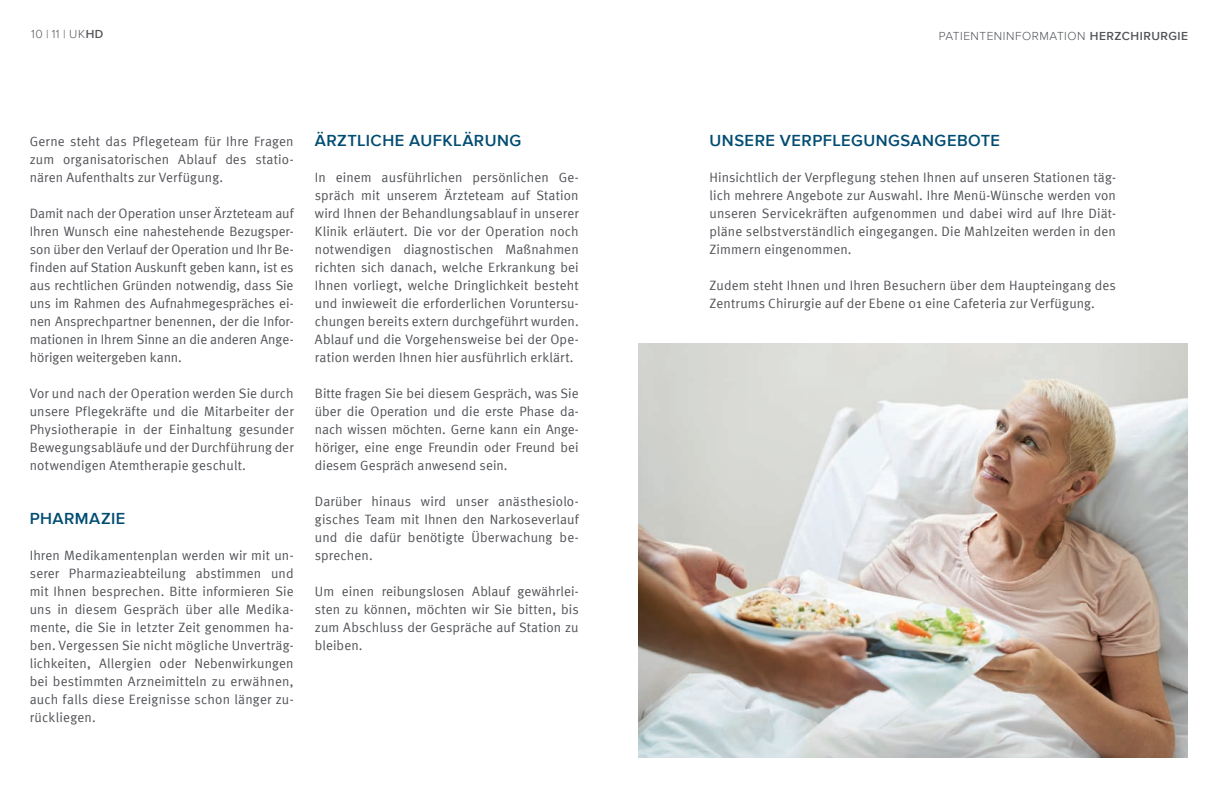
<style>
.page{position:relative;width:1217px;height:787px;background:#fff}
.page>*{position:absolute;margin:0;border:0;box-sizing:border-box;transform-origin:0 0}
.Fließtext_grau_10Pt{font:600 16.5px "Proxima Nova";letter-spacing:.03em;color:#004c72}
.Fließtext{font:13.5px/18px "Meta Normal";letter-spacing:.01em;color:#515357;text-align:justify}
.t1{font:300 12px "Proxima Nova";letter-spacing:.045em;color:#515357}
.t2{font:300 12px "Proxima Nova";color:#545559}
.s1{font-weight:600}
</style>
<div class="page">
<img style="left:638px;top:344px;width:548px;height:414px">
<p class="t2" style="left:31px;top:25px;width:74px">10 | 11 | UK<span class="s1">HD</span></p>
<p class="t1" style="left:938px;top:27px;width:251px">PATIENTENINFORMATION <span class="s1">HERZCHIRURGIE</span></p>
<p class="Fließtext" style="left:30px;top:132px;width:265px">Gerne steht das Pflegeteam für Ihre Fragen zum organisatorischen Ablauf des statio&shy;nären Aufenthalts zur Verfügung.</p>
<p class="Fließtext" style="left:30px;top:204px;width:265px">Damit nach der Operation unser Ärzteteam auf Ihren Wunsch eine nahestehende Bezugsper&shy;son über den Verlauf der Operation und Ihr Be&shy;finden auf Station Auskunft geben kann, ist es aus rechtlichen Gründen notwendig, dass Sie uns im Rahmen des Aufnahmegespräches ei&shy;nen Ansprechpartner benennen, der die Infor&shy;mationen in Ihrem Sinne an die anderen Ange&shy;hörigen weitergeben kann.</p>
<p class="Fließtext" style="left:30px;top:384px;width:265px">Vor und nach der Operation werden Sie durch unsere Pflegekräfte und die Mitarbeiter der Physiotherapie in der Einhaltung gesunder Bewegungsabläufe und der Durchführung der notwendigen Atemtherapie geschult.</p>
<p class="Fließtext_grau_10Pt" style="left:30px;top:506px;width:97px">PHARMAZIE</p>
<p class="Fließtext" style="left:30px;top:546px;width:265px">Ihren Medikamentenplan werden wir mit un&shy;serer Pharmazieabteilung abstimmen und mit Ihnen besprechen. Bitte informieren Sie uns in diesem Gespräch über alle Medika&shy;mente, die Sie in letzter Zeit genommen ha&shy;ben. Vergessen Sie nicht mögliche Unverträg&shy;lichkeiten, Allergien oder Nebenwirkungen bei bestimmten Arzneimitteln zu erwähnen, auch falls diese Ereignisse schon länger zu&shy;rückliegen.</p>
<p class="Fließtext_grau_10Pt" style="left:315px;top:128px;width:208px">ÄRZTLICHE AUFKLÄRUNG</p>
<p class="Fließtext" style="left:315px;top:168px;width:265px">In einem ausführlichen persönlichen Ge&shy;spräch mit unserem Ärzteteam auf Station wird Ihnen der Behandlungsablauf in unserer Klinik erläutert. Die vor der Operation noch notwendigen diagnostischen Maßnahmen richten sich danach, welche Erkrankung bei Ihnen vorliegt, welche Dringlichkeit besteht und inwieweit die erforderlichen Voruntersu&shy;chungen bereits extern durchgeführt wurden.<br>Ablauf und die Vorgehensweise bei der Ope&shy;ration werden Ihnen hier ausführlich erklärt.</p>
<p class="Fließtext" style="left:315px;top:384px;width:265px">Bitte fragen Sie bei diesem Gespräch, was Sie über die Operation und die erste Phase da&shy;nach wissen möchten. Gerne kann ein Ange&shy;höriger, eine enge Freundin oder Freund bei diesem Gespräch anwesend sein.</p>
<p class="Fließtext" style="left:315px;top:492px;width:265px">Darüber hinaus wird unser anästhesiolo&shy;gisches Team mit Ihnen den Narkoseverlauf und die dafür benötigte Überwachung be&shy;sprechen.</p>
<p class="Fließtext" style="left:315px;top:582px;width:265px">Um einen reibungslosen Ablauf gewährlei&shy;sten zu können, möchten wir Sie bitten, bis zum Abschluss der Gespräche auf Station zu bleiben.</p>
<p class="Fließtext_grau_10Pt" style="left:709px;top:128px;width:292px">UNSERE VERPFLEGUNGSANGEBOTE</p>
<p class="Fließtext" style="left:709px;top:168px;width:408px">Hinsichtlich der Verpflegung stehen Ihnen auf unseren Stationen täg&shy;lich mehrere Angebote zur Auswahl. Ihre Menü-Wünsche werden von unseren Servicekräften aufgenommen und dabei wird auf Ihre Diät&shy;pläne selbstverständlich eingegangen. Die Mahlzeiten werden in den Zimmern eingenommen.</p>
<p class="Fließtext" style="left:709px;top:276px;width:408px">Zudem steht Ihnen und Ihren Besuchern über dem Haupteingang des<br>Zentrums Chirurgie auf der Ebene 01 eine Cafeteria zur Verfügung.</p>
</div>
